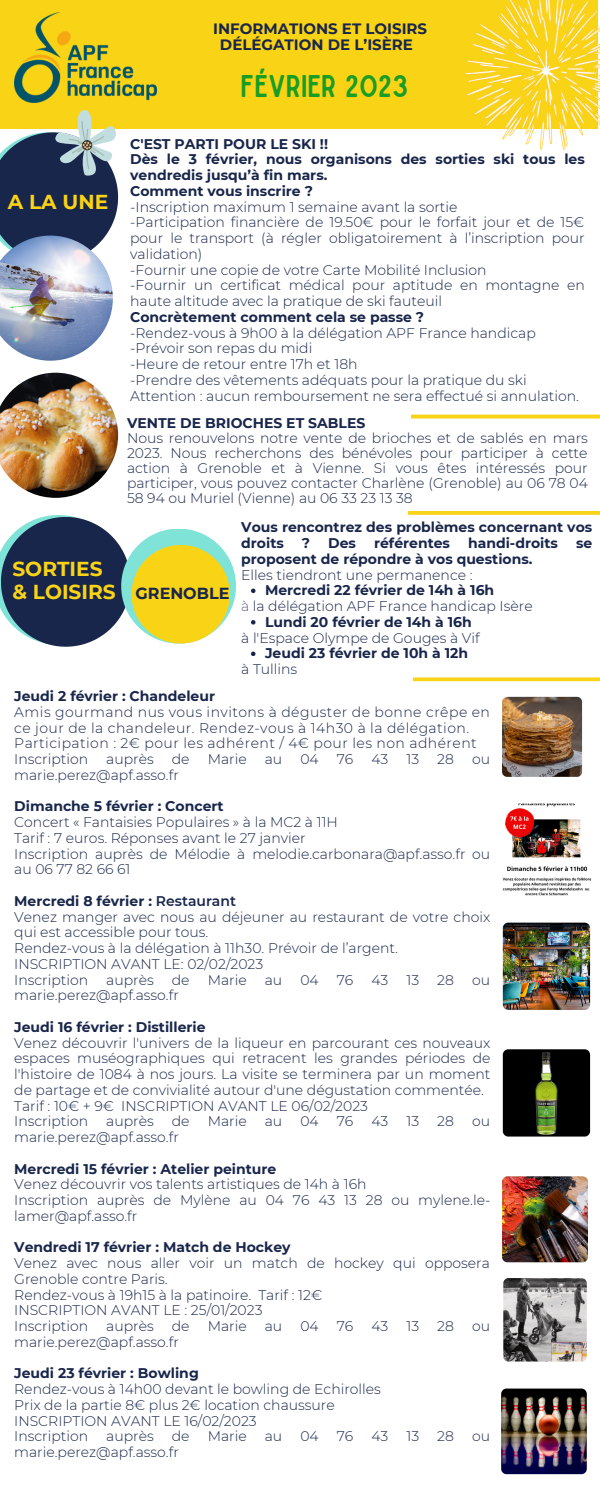
<style>
.page{position:relative;width:600px;height:1500px;background:#fff}
.page>*{position:absolute;margin:0;border:0;box-sizing:border-box;transform-origin:0 0}
.t1{font:30px "Sailors";color:#1a9d24}
.t2{font:700 20.2px/22.5px "Montserrat";color:#f9d315}
.t3{font:700 16px "Montserrat";color:#19264b}
.t4{font:700 15px/16.5px "Montserrat";color:#19264b;text-align:center}
.t5{font:300 14px/15.8px "Montserrat";color:#19264b}
.t6{font:700 14px/15.8px "Montserrat";color:#19264b}
.t7{font:300 14px/15.8px "Montserrat";letter-spacing:.03em;color:#19264b}
.s1{font-weight:200}
.s2{font-weight:700}
.s3{font-weight:600}
</style>
<div class="page">
<div style="left:0;top:0;width:600px;height:134px;background:#f9d315"></div>
<svg style="left:0;top:515px;width:236px;height:132px"></svg>
<img style="left:14px;top:12px;width:143px;height:90px">
<svg style="left:0;top:110px;width:118px;height:126px"></svg>
<img style="left:502px;top:697px;width:80px;height:80px;border-radius:5px">
<svg style="left:413px;top:677px;width:187px;height:4px"></svg>
<img style="left:502px;top:1176px;width:86px;height:86px;border-radius:5px">
<img style="left:503px;top:1278px;width:84px;height:84px;border-radius:5px">
<img style="left:500px;top:804px;width:93px;height:92px;border-radius:6px">
<svg style="left:408px;top:511px;width:192px;height:4px"></svg>
<img style="left:503px;top:1049px;width:87px;height:88px;border-radius:5px">
<img style="left:501px;top:1389px;width:86px;height:85px;border-radius:5px">
<img style="left:464px;top:0;width:136px;height:150px">
<svg style="left:411px;top:415px;width:189px;height:4px"></svg>
<img style="left:0;top:373px;width:118px;height:125px">
<img style="left:503px;top:923px;width:87px;height:87px;border-radius:5px">
<img style="left:0;top:236px;width:113px;height:125px">
<svg style="left:251px;top:589px;width:4px;height:4px"></svg>
<svg style="left:251px;top:620px;width:4px;height:5px"></svg>
<svg style="left:251px;top:652px;width:4px;height:4px"></svg>
<p class="t4" style="left:213px;top:20px;width:216px">INFORMATIONS ET LOISIRS<br>DÉLÉGATION DE L’ISÈRE</p>
<h1 class="t1" style="left:241px;top:75px;width:169px">FÉVRIER 2023</h1>
<h2 class="t2" style="left:8px;top:190px;width:102px">A LA UNE</h2>
<h2 class="t2" style="left:12px;top:558px;width:105px">SORTIES &amp; LOISIRS</h2>
<p class="t6" style="left:130px;top:136px;width:456px">C'EST PARTI POUR LE SKI !!<br>Dès le 3 février, nous organisons des sorties ski tous les vendredis jusqu’à fin mars.<br>Comment vous inscrire ?</p>
<p class="t5" style="left:130px;top:199px;width:456px">-Inscription maximum 1 semaine avant la sortie<br>-Participation financière de 19.50€ pour le forfait jour et de 15€ pour le transport (à régler obligatoirement à l’inscription pour validation)<br>-Fournir une copie de votre Carte Mobilité Inclusion<br>-Fournir un certificat médical pour aptitude en montagne en haute altitude avec la pratique de ski fauteuil</p>
<p class="t6" style="left:130px;top:309px;width:295px">Concrètement comment cela se passe ?</p>
<p class="t5" style="left:130px;top:325px;width:450px">-Rendez-vous à 9h00 à la délégation APF France handicap -Prévoir son repas du midi<br>-Heure de retour entre 17h et 18h<br>-Prendre des vêtements adéquats pour la pratique du ski Attention : aucun remboursement ne sera effectué si annulation.</p>
<p class="t6" style="left:127px;top:416px;width:240px">VENTE DE BRIOCHES ET SABLES</p>
<p class="t5" style="left:127px;top:431px;width:462px;line-height:15px;text-align:justify">Nous renouvelons notre vente de brioches et de sablés en mars 2023. Nous recherchons des bénévoles pour participer à cette action à Grenoble et à Vienne. Si vous êtes intéressés pour participer, vous pouvez contacter Charlène (Grenoble) au 06 78 04<br>58 94 ou Muriel (Vienne) au 06 33 23 13 38</p>
<p class="t3" style="left:136px;top:583px;width:95px">GRENOBLE</p>
<p class="t6" style="left:241px;top:519px;width:353px">Vous rencontrez des problèmes concernant vos droits</p>
<p class="t6" style="left:302px;top:535px;width:10px">?</p>
<p class="t6" style="left:328px;top:535px;width:29px">Des</p>
<p class="t6" style="left:374px;top:535px;width:77px">référentes</p>
<p class="t6" style="left:468px;top:535px;width:91px">handi-droits</p>
<p class="t6" style="left:576px;top:535px;width:18px">se</p>
<p class="t6" style="left:241px;top:551px;width:293px">proposent de répondre à vos questions.</p>
<p class="t5" style="left:241px;top:567px;width:233px">Elles tiendront une permanence :</p>
<p class="t5" style="left:241px;top:598px;width:293px"><span class="s1">à</span> la délégation APF France handicap Isère</p>
<p class="t5" style="left:241px;top:630px;width:240px">à l'Espace Olympe de Gouges à Vif</p>
<p class="t5" style="left:241px;top:661px;width:58px">à Tullins</p>
<p class="t6" style="left:265px;top:582px;width:231px">Mercredi 22 février de 14h à 16h</p>
<p class="t6" style="left:265px;top:614px;width:208px">Lundi 20 février de 14h à 16h</p>
<p class="t6" style="left:265px;top:645px;width:205px">Jeudi 23 février de 10h à 12h</p>
<p class="t6" style="left:14px;top:688px;width:202px">Jeudi 2 février : Chandeleur</p>
<p class="t7" style="left:14px;top:704px;width:477px">Amis gourmand nus vous invitons à déguster de bonne crêpe en ce jour de la chandeleur. Rendez-vous à 14h30 à la délégation.<br>Participation : 2€ pour les adhérent / 4€ pour les non adhérent Inscription</p>
<p class="t5" style="left:106px;top:751px;width:49px">auprès</p>
<p class="t5" style="left:172px;top:751px;width:19px">de</p>
<p class="t5" style="left:208px;top:751px;width:41px">Marie</p>
<p class="t5" style="left:265px;top:751px;width:19px">au</p>
<p class="t5" style="left:300px;top:751px;width:20px">04</p>
<p class="t5" style="left:337px;top:751px;width:18px">76</p>
<p class="t5" style="left:371px;top:751px;width:18px">43</p>
<p class="t5" style="left:407px;top:751px;width:14px">13</p>
<p class="t5" style="left:437px;top:751px;width:18px">28</p>
<p class="t5" style="left:472px;top:751px;width:20px">ou</p>
<p class="t5" style="left:14px;top:767px;width:166px">marie.perez@apf.asso.fr</p>
<p class="t6" style="left:14px;top:799px;width:211px">Dimanche 5 février : Concert</p>
<p class="t5" style="left:14px;top:814px;width:477px">Concert « Fantaisies Populaires » à la MC2 à 11H<br>Tarif : 7 euros. Réponses avant le 27 janvier<br>Inscription auprès de Mélodie à melodie.carbonara@apf.asso.fr ou au 06 77 82 66 61</p>
<p class="t5" style="left:14px;top:893px;width:478px"><span class="s2">Mercredi 8 février :</span> <span class="s3">Restaurant<br></span>Venez manger avec nous au déjeuner au restaurant de votre choix qui est accessible pour tous.<br>Rendez-vous à la délégation à 11h30. Prévoir de l’argent.<br>INSCRIPTION AVANT LE: 02/02/2023<br>Inscription</p>
<p class="t5" style="left:106px;top:972px;width:49px">auprès</p>
<p class="t5" style="left:172px;top:972px;width:19px">de</p>
<p class="t5" style="left:208px;top:972px;width:41px">Marie</p>
<p class="t5" style="left:265px;top:972px;width:19px">au</p>
<p class="t5" style="left:300px;top:972px;width:20px">04</p>
<p class="t5" style="left:337px;top:972px;width:18px">76</p>
<p class="t5" style="left:371px;top:972px;width:18px">43</p>
<p class="t5" style="left:407px;top:972px;width:14px">13</p>
<p class="t5" style="left:437px;top:972px;width:18px">28</p>
<p class="t5" style="left:472px;top:972px;width:20px">ou</p>
<p class="t5" style="left:14px;top:988px;width:166px">marie.perez@apf.asso.fr</p>
<p class="t6" style="left:14px;top:1019px;width:193px">Jeudi 16 février : Distillerie</p>
<p class="t5" style="left:14px;top:1035px;width:478px">Venez découvrir l'univers de la liqueur en parcourant ces nouveaux espaces muséographiques qui retracent les grandes périodes de l'histoire de 1084 à nos jours. La visite se terminera par un moment de partage et de convivialité autour d'une dégustation commentée.<br>Tarif : 10€ + 9€ INSCRIPTION AVANT LE 06/02/2023<br>Inscription</p>
<p class="t5" style="left:106px;top:1114px;width:49px">auprès</p>
<p class="t5" style="left:172px;top:1114px;width:19px">de</p>
<p class="t5" style="left:208px;top:1114px;width:41px">Marie</p>
<p class="t5" style="left:265px;top:1114px;width:19px">au</p>
<p class="t5" style="left:300px;top:1114px;width:20px">04</p>
<p class="t5" style="left:337px;top:1114px;width:18px">76</p>
<p class="t5" style="left:371px;top:1114px;width:18px">43</p>
<p class="t5" style="left:407px;top:1114px;width:14px">13</p>
<p class="t5" style="left:437px;top:1114px;width:18px">28</p>
<p class="t5" style="left:472px;top:1114px;width:20px">ou</p>
<p class="t5" style="left:14px;top:1129px;width:166px">marie.perez@apf.asso.fr</p>
<p class="t6" style="left:14px;top:1161px;width:264px">Mercredi 15 février : Atelier peinture</p>
<p class="t5" style="left:14px;top:1177px;width:478px">Venez découvrir vos talents artistiques de 14h à 16h<br>Inscription auprès de Mylène au 04 76 43 13 28 ou mylene.le&shy;lamer@apf.asso.fr</p>
<p class="t6" style="left:14px;top:1240px;width:278px">Vendredi 17 février : Match de Hockey</p>
<p class="t5" style="left:14px;top:1255px;width:477px">Venez avec nous aller voir un match de hockey qui opposera Grenoble contre Paris.<br>Rendez-vous à 19h15 à la patinoire. Tarif : 12€<br>INSCRIPTION AVANT LE : 25/01/2023<br>Inscription</p>
<p class="t5" style="left:106px;top:1318px;width:49px">auprès</p>
<p class="t5" style="left:172px;top:1318px;width:19px">de</p>
<p class="t5" style="left:208px;top:1318px;width:41px">Marie</p>
<p class="t5" style="left:265px;top:1318px;width:19px">au</p>
<p class="t5" style="left:300px;top:1318px;width:20px">04</p>
<p class="t5" style="left:337px;top:1318px;width:18px">76</p>
<p class="t5" style="left:371px;top:1318px;width:18px">43</p>
<p class="t5" style="left:407px;top:1318px;width:14px">13</p>
<p class="t5" style="left:437px;top:1318px;width:18px">28</p>
<p class="t5" style="left:472px;top:1318px;width:20px">ou</p>
<p class="t5" style="left:14px;top:1334px;width:166px">marie.perez@apf.asso.fr</p>
<p class="t6" style="left:14px;top:1366px;width:186px">Jeudi 23 février : Bowling</p>
<p class="t5" style="left:14px;top:1381px;width:368px">Rendez-vous à 14h00 devant le bowling de Echirolles Prix de la partie 8€ plus 2€ location chaussure INSCRIPTION AVANT LE 16/02/2023<br>Inscription</p>
<p class="t5" style="left:106px;top:1429px;width:49px">auprès</p>
<p class="t5" style="left:172px;top:1429px;width:19px">de</p>
<p class="t5" style="left:208px;top:1429px;width:41px">Marie</p>
<p class="t5" style="left:265px;top:1429px;width:19px">au</p>
<p class="t5" style="left:300px;top:1429px;width:20px">04</p>
<p class="t5" style="left:337px;top:1429px;width:18px">76</p>
<p class="t5" style="left:371px;top:1429px;width:18px">43</p>
<p class="t5" style="left:407px;top:1429px;width:14px">13</p>
<p class="t5" style="left:437px;top:1429px;width:18px">28</p>
<p class="t5" style="left:472px;top:1429px;width:20px">ou</p>
<p class="t5" style="left:14px;top:1444px;width:166px">marie.perez@apf.asso.fr</p>
</div>
